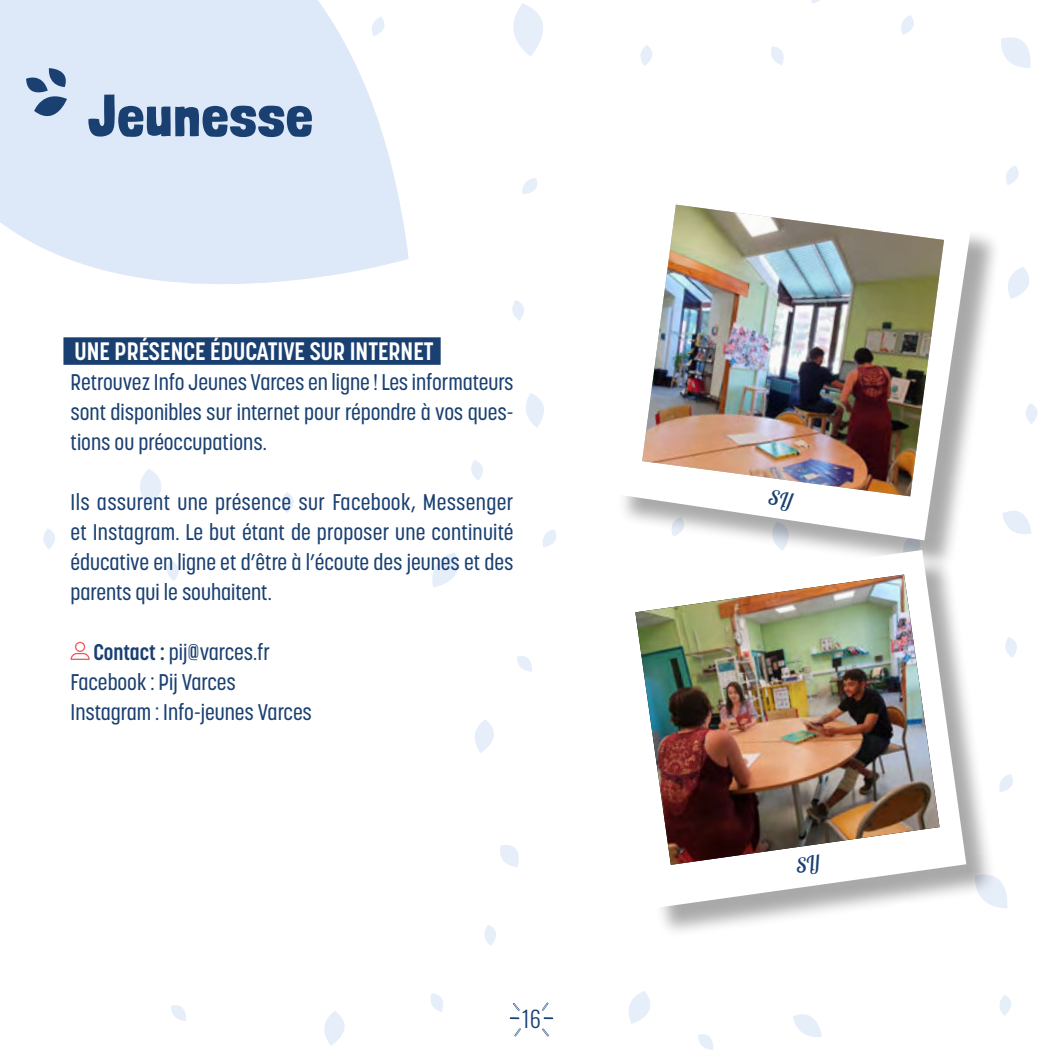
<style>
.page{position:relative;width:1063px;height:1063px;background:#fff}
.page>*{position:absolute;margin:0;border:0;box-sizing:border-box;transform-origin:0 0}
.t1{font:900 57.5px "Londrina Solid";letter-spacing:.04em;color:#1a4072}
.t2{font:700 25px "Korolev Condensed";color:#fff}
.t3{font:500 22.5px/30px "Korolev Condensed";color:#1a4072;text-align:justify}
.t4{font:22.5px "Oswald";color:#1a4072}
.s1{font-weight:700}
</style>
<div class="page">
<svg style="left:167px;top:560px;width:12px;height:21px"></svg>
<svg style="left:140px;top:469px;width:21px;height:38px"></svg>
<svg style="left:43px;top:529px;width:12px;height:20px"></svg>
<svg style="left:282px;top:492px;width:12px;height:21px"></svg>
<svg style="left:432px;top:552px;width:26px;height:36px"></svg>
<svg style="left:471px;top:460px;width:12px;height:21px"></svg>
<svg style="left:526px;top:393px;width:18px;height:35px"></svg>
<svg style="left:512px;top:300px;width:12px;height:21px"></svg>
<svg style="left:513px;top:3px;width:30px;height:54px"></svg>
<svg style="left:522px;top:178px;width:15px;height:16px"></svg>
<svg style="left:640px;top:45px;width:13px;height:21px"></svg>
<svg style="left:771px;top:47px;width:13px;height:18px"></svg>
<svg style="left:901px;top:15px;width:13px;height:20px"></svg>
<svg style="left:811px;top:0;width:9px;height:4px"></svg>
<svg style="left:1006px;top:166px;width:13px;height:19px"></svg>
<svg style="left:1001px;top:37px;width:30px;height:31px"></svg>
<svg style="left:1008px;top:267px;width:21px;height:32px"></svg>
<svg style="left:1026px;top:403px;width:12px;height:21px"></svg>
<svg style="left:1003px;top:511px;width:29px;height:23px"></svg>
<svg style="left:543px;top:529px;width:13px;height:18px"></svg>
<svg style="left:517px;top:656px;width:15px;height:16px"></svg>
<svg style="left:475px;top:720px;width:19px;height:33px"></svg>
<svg style="left:500px;top:845px;width:19px;height:22px"></svg>
<svg style="left:484px;top:925px;width:12px;height:21px"></svg>
<svg style="left:999px;top:774px;width:14px;height:18px"></svg>
<svg style="left:1005px;top:637px;width:12px;height:21px"></svg>
<svg style="left:997px;top:878px;width:10px;height:30px"></svg>
<svg style="left:999px;top:995px;width:12px;height:21px"></svg>
<svg style="left:793px;top:1014px;width:29px;height:23px"></svg>
<svg style="left:629px;top:991px;width:21px;height:33px"></svg>
<svg style="left:430px;top:993px;width:13px;height:19px"></svg>
<svg style="left:324px;top:1011px;width:21px;height:35px"></svg>
<svg style="left:171px;top:1005px;width:15px;height:16px"></svg>
<svg style="left:698px;top:1034px;width:15px;height:16px"></svg>
<svg style="left:510px;top:1017px;width:10px;height:2px"></svg>
<svg style="left:544px;top:1017px;width:9px;height:2px"></svg>
<svg style="left:514px;top:1028px;width:7px;height:8px"></svg>
<svg style="left:542px;top:1028px;width:7px;height:8px"></svg>
<svg style="left:542px;top:1003px;width:6px;height:8px"></svg>
<svg style="left:513px;top:1003px;width:7px;height:8px"></svg>
<div style="left:63px;top:337px;width:378px;height:28px;background:#1a4072"></div>
<svg style="left:71px;top:642px;width:19px;height:18px"></svg>
<svg style="left:0;top:0;width:409px;height:365px;fill:#dde8f8"></svg>
<svg style="left:26px;top:68px;width:45px;height:60px;background:#9db1cc"></svg>
<div style="left:616px;top:184px;width:387px;height:388px;background:#000;opacity:.34"></div>
<svg style="left:616px;top:184px;width:355px;height:356px"></svg>
<img style="left:642px;top:205px;width:302px;height:291px">
<div style="left:614px;top:554px;width:383px;height:385px;background:#000;opacity:.34"></div>
<svg style="left:614px;top:550px;width:352px;height:358px"></svg>
<img style="left:635px;top:575px;width:305px;height:290px">
<svg style="left:768px;top:489px;width:26px;height:23px"></svg>
<svg style="left:795px;top:854px;width:27px;height:21px"></svg>
<h1 class="t1" style="left:89px;top:82px;width:225px">Jeunesse</h1>
<p class="t2" style="left:75px;top:338px;width:361px">UNE PRÉSENCE ÉDUCATIVE SUR INTERNET</p>
<p class="t3" style="left:71px;top:367px;width:445px">Retrouvez Info Jeunes Varces en ligne ! Les informateurs sont disponibles sur internet pour répondre à vos ques&shy;tions ou préoccupations.</p>
<p class="t3" style="left:71px;top:487px;width:445px">Ils assurent une présence sur Facebook, Messenger et Instagram. Le but étant de proposer une continuité éducative en ligne et d’être à l’écoute des jeunes et des parents qui le souhaitent.</p>
<p class="t3" style="left:71px;top:637px;width:243px;text-align:left;text-indent:23px"><span class="s1">Contact :</span> pij@varces.fr<br>Facebook : Pij Varces<br>Instagram : Info-jeunes Varces</p>
<p class="t4" style="left:522px;top:1009px;width:21px">16</p>
</div>
